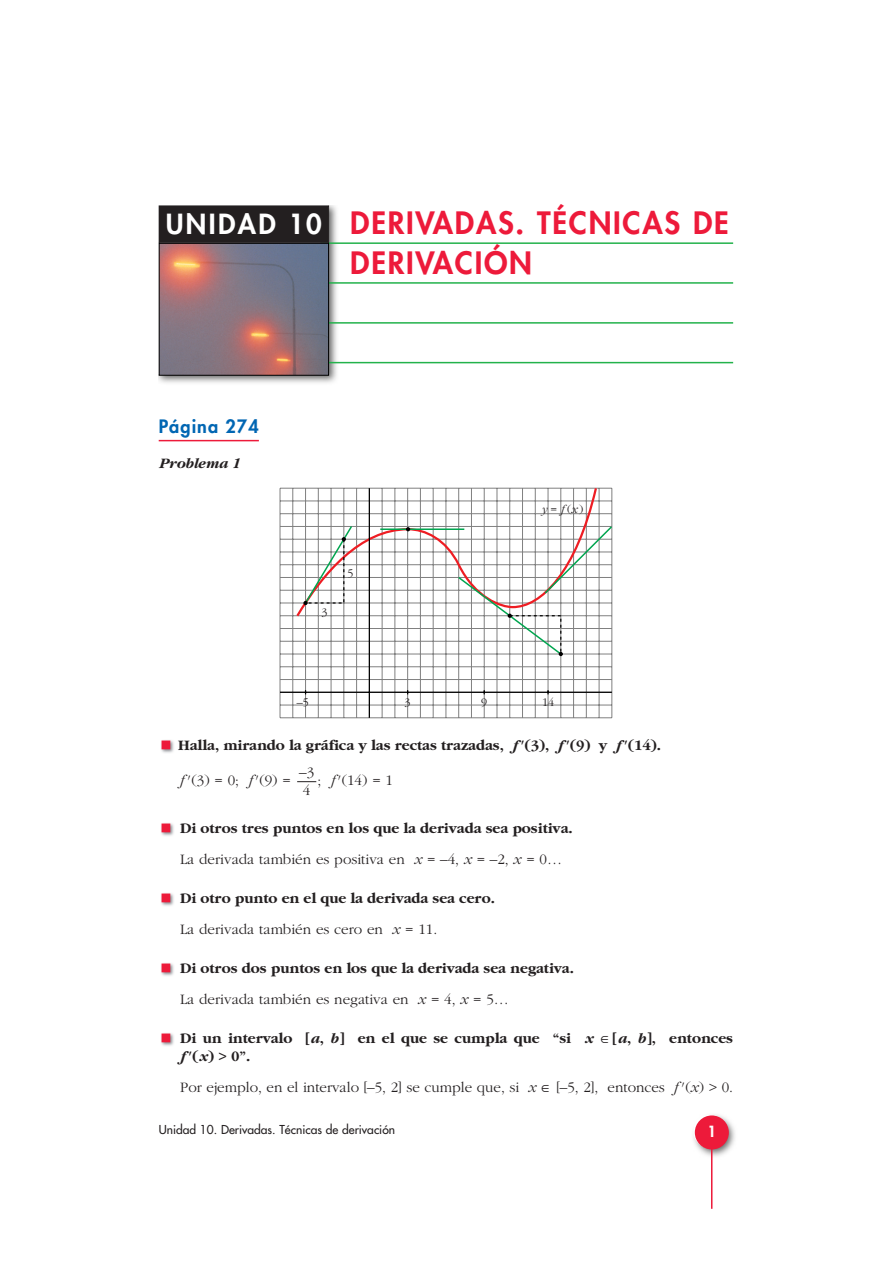
<style>
.page{position:relative;width:893px;height:1263px;background:#fff}
.page>*{position:absolute;margin:0;border:0;box-sizing:border-box;transform-origin:0 0}
.t1{font:800 30px/39.9px "Futura";letter-spacing:.06em;color:#ed1a3a}
.t2{font:800 27px "Futura";letter-spacing:.085em;color:#fff}
.t3{font:800 18px "Futura";letter-spacing:.055em;color:#0166b3}
.t4{font:700 15px/30.8px "Garamond";color:#231f20}
.t5{font:300 15px/18px "Garamond";color:#231f20}
.t6{font:italic 700 15px "Garamond";color:#231f20}
.t7{font:800 15px "Futura";color:#fff}
.t8{font:12px "Futura";color:#231f20}
.t9{font:300 12px "Garamond";color:#231f20}
.t10{font:italic 300 12px "Garamond";color:#231f20}
.s1{font-style:normal}
.s2{font-style:italic}
.s3{font-weight:300}
.s4{font-weight:300;font-style:italic}
</style>
<div class="page">
<hr style="left:159px;top:440px;width:100px;height:1px;background:#ed1a3a">
<img style="left:161px;top:1033px;width:13px;height:13px">
<img style="left:161px;top:963px;width:13px;height:13px">
<img style="left:161px;top:893px;width:13px;height:13px">
<img style="left:161px;top:823px;width:13px;height:13px">
<svg style="left:297px;top:781px;width:19px;height:1px"></svg>
<img style="left:161px;top:740px;width:13px;height:13px">
<img style="left:693px;top:1115px;width:42px;height:46px">
<hr style="left:711px;top:1145px;width:1px;height:64px;background:#ed1a3a">
<div style="left:694px;top:1115px;width:34px;height:34px;background:#ed1a3a;border-radius:50%"></div>
<img style="left:159px;top:206px;width:185px;height:177px">
<hr style="left:320px;top:242px;width:413px;height:2px;background:#23b24b">
<hr style="left:320px;top:282px;width:413px;height:2px;background:#23b24b">
<hr style="left:320px;top:322px;width:413px;height:2px;background:#23b24b">
<hr style="left:320px;top:362px;width:413px;height:1px;background:#23b24b">
<img style="left:161px;top:245px;width:166px;height:129px">
<div style="left:159px;top:243px;width:170px;height:133px;border:1px solid #000"></div>
<div style="left:159px;top:206px;width:169px;height:36px;background:#231f20"></div>
<div style="left:159px;top:206px;width:170px;height:37px;border:1px solid #231f20"></div>
<hr style="left:280px;top:717px;width:332px;height:1px;background:#808080">
<hr style="left:280px;top:705px;width:332px;height:1px;background:#808080">
<hr style="left:280px;top:679px;width:332px;height:1px;background:#808080">
<hr style="left:280px;top:666px;width:332px;height:1px;background:#808080">
<hr style="left:280px;top:654px;width:332px;height:1px;background:#808080">
<hr style="left:280px;top:641px;width:332px;height:1px;background:#808080">
<hr style="left:280px;top:628px;width:332px;height:1px;background:#808080">
<hr style="left:280px;top:615px;width:332px;height:1px;background:#808080">
<hr style="left:280px;top:603px;width:332px;height:1px;background:#808080">
<hr style="left:280px;top:590px;width:332px;height:1px;background:#808080">
<hr style="left:280px;top:577px;width:332px;height:1px;background:#808080">
<hr style="left:280px;top:564px;width:332px;height:1px;background:#808080">
<hr style="left:280px;top:552px;width:332px;height:1px;background:#808080">
<hr style="left:280px;top:539px;width:332px;height:1px;background:#808080">
<hr style="left:280px;top:526px;width:332px;height:1px;background:#808080">
<hr style="left:280px;top:513px;width:332px;height:1px;background:#808080">
<hr style="left:280px;top:501px;width:332px;height:1px;background:#808080">
<hr style="left:280px;top:488px;width:332px;height:1px;background:#808080">
<hr style="left:279px;top:488px;width:1px;height:230px;background:#808080">
<hr style="left:292px;top:488px;width:1px;height:230px;background:#808080">
<hr style="left:305px;top:488px;width:1px;height:230px;background:#808080">
<hr style="left:318px;top:488px;width:1px;height:230px;background:#808080">
<hr style="left:331px;top:488px;width:1px;height:230px;background:#808080">
<hr style="left:343px;top:488px;width:1px;height:230px;background:#808080">
<hr style="left:356px;top:488px;width:1px;height:230px;background:#808080">
<hr style="left:382px;top:488px;width:1px;height:230px;background:#808080">
<hr style="left:394px;top:488px;width:1px;height:230px;background:#808080">
<hr style="left:407px;top:488px;width:1px;height:230px;background:#808080">
<hr style="left:420px;top:488px;width:1px;height:230px;background:#808080">
<hr style="left:433px;top:488px;width:1px;height:230px;background:#808080">
<hr style="left:445px;top:488px;width:1px;height:230px;background:#808080">
<hr style="left:458px;top:488px;width:1px;height:230px;background:#808080">
<hr style="left:471px;top:488px;width:1px;height:230px;background:#808080">
<hr style="left:484px;top:488px;width:1px;height:230px;background:#808080">
<hr style="left:496px;top:488px;width:1px;height:230px;background:#808080">
<hr style="left:509px;top:488px;width:1px;height:230px;background:#808080">
<hr style="left:522px;top:488px;width:1px;height:230px;background:#808080">
<hr style="left:535px;top:488px;width:1px;height:230px;background:#808080">
<hr style="left:547px;top:488px;width:1px;height:230px;background:#808080">
<hr style="left:560px;top:488px;width:1px;height:230px;background:#808080">
<hr style="left:573px;top:488px;width:1px;height:230px;background:#808080">
<hr style="left:586px;top:488px;width:1px;height:230px;background:#808080">
<hr style="left:598px;top:488px;width:1px;height:230px;background:#808080">
<hr style="left:611px;top:488px;width:1px;height:230px;background:#808080">
<hr style="left:280px;top:692px;width:332px;height:1px;background:#000">
<hr style="left:369px;top:488px;width:1px;height:230px;background:#000">
<svg style="left:294px;top:487px;width:319px;height:169px"></svg>
<h2 class="t2" style="left:166px;top:211px;width:158px">UNIDAD 10</h2>
<h1 class="t1" style="left:350px;top:206px;width:380px">DERIVADAS. TÉCNICAS DE<br>DERIVACIÓN</h1>
<p class="t3" style="left:159px;top:418px;width:101px">Página 274</p>
<p class="t6" style="left:159px;top:458px;width:83px">Problema 1</p>
<p class="t9" style="left:321px;top:607px;width:7px">3</p>
<p class="t9" style="left:347px;top:569px;width:7px">5</p>
<p class="t10" style="left:541px;top:505px;width:43px">y <span class="s1">=</span> f<span class="s1">(</span>x<span class="s1">)</span></p>
<p class="t9" style="left:297px;top:698px;width:13px">–5</p>
<p class="t9" style="left:404px;top:698px;width:7px">3</p>
<p class="t9" style="left:481px;top:698px;width:7px">9</p>
<p class="t9" style="left:542px;top:698px;width:13px">14</p>
<p class="t4" style="left:178px;top:731px;width:484px">Halla, mirando la gráfica y las rectas trazadas, <span class="s2">f'</span> (3), <span class="s2">f'</span> (9) y <span class="s2">f'</span> (14).</p>
<p class="t5" style="left:180px;top:772px;width:112px"><span class="s2">f'</span> (3) = 0; <span class="s2">f'</span> (9) =</p>
<p class="t5" style="left:317px;top:772px;width:77px">; <span class="s2">f'</span> (14) = 1</p>
<p class="t4" style="left:180px;top:814px;width:394px">Di otros tres puntos en los que la derivada sea positiva.<br><span class="s3">La derivada también es positiva en</span> <span class="s4">x</span> <span class="s3">= –4,</span> <span class="s4">x</span> <span class="s3">= –2,</span> <span class="s4">x</span> <span class="s3">= 0…</span></p>
<p class="t4" style="left:180px;top:884px;width:316px">Di otro punto en el que la derivada sea cero.<br><span class="s3">La derivada también es cero en</span> <span class="s4">x</span> <span class="s3">= 11.</span></p>
<p class="t4" style="left:180px;top:954px;width:395px">Di otros dos puntos en los que la derivada sea negativa.<br><span class="s3">La derivada también es negativa en</span> <span class="s4">x</span> <span class="s3">= 4,</span> <span class="s4">x</span> <span class="s3">= 5…</span></p>
<p class="t4" style="left:180px;top:1030px;width:554px;line-height:18px">Di un intervalo [<span class="s2">a</span>, <span class="s2">b</span>] en el que se cumpla que “si <span class="s2">x</span> ∈[<span class="s2">a</span>, <span class="s2">b</span>], entonces <span class="s2">f'</span> (<span class="s2">x</span>) &gt; 0”.</p>
<p class="t5" style="left:180px;top:1079px;width:554px">Por ejemplo, en el intervalo [–5, 2] se cumple que, si <span class="s2">x</span> ∈ [–5, 2], entonces <span class="s2">f'</span> (<span class="s2">x</span>) &gt; 0.</p>
<p class="t5" style="left:299px;top:765px;width:16px">–3<br>4</p>
<p class="t8" style="left:159px;top:1124px;width:238px">Unidad 10. Derivadas. Técnicas de derivación</p>
<p class="t7" style="left:707px;top:1124px;width:10px">1</p>
</div>
